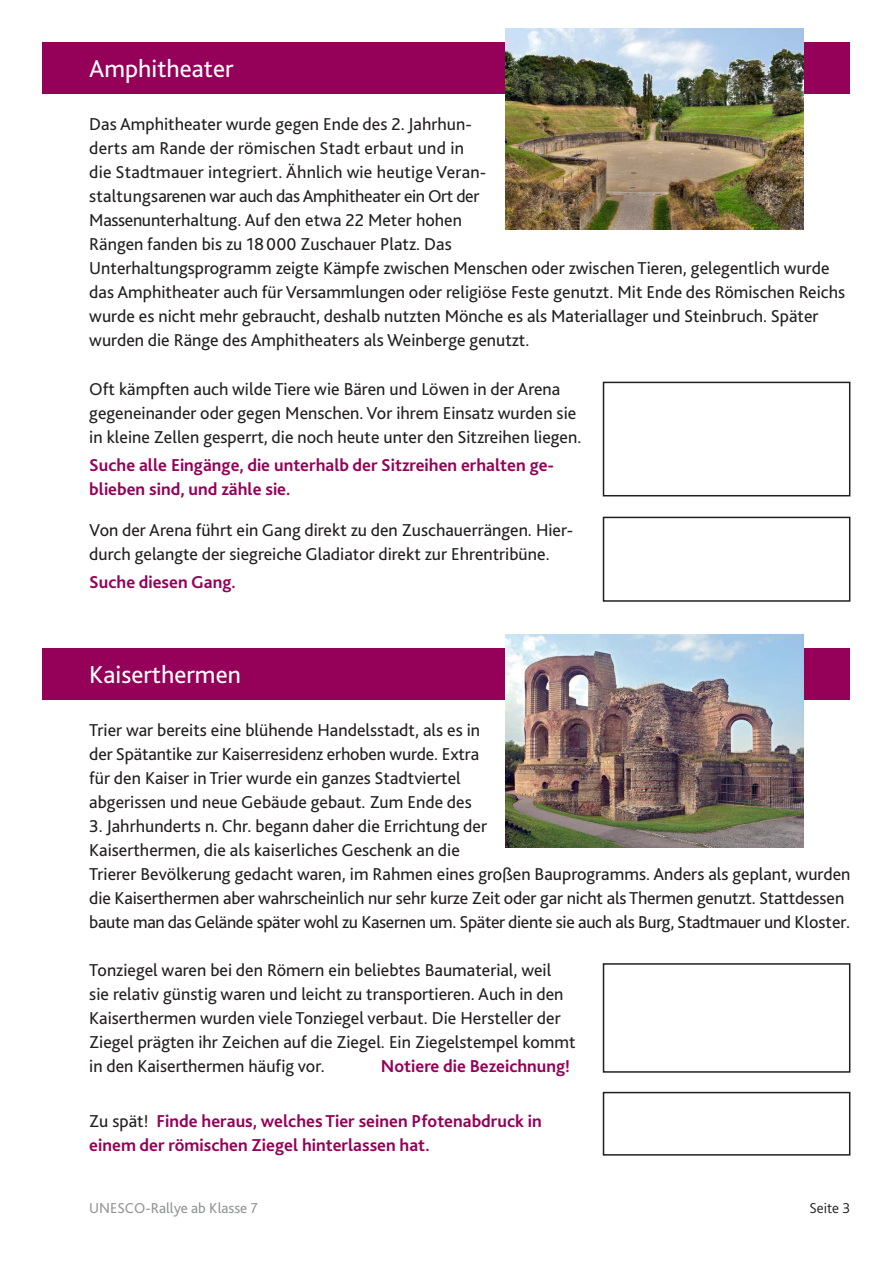
<style>
.page{position:relative;width:893px;height:1263px;background:#fff}
.page>*{position:absolute;margin:0;border:0;box-sizing:border-box;transform-origin:0 0}
.t1{font:25.5px "Bliss 2";color:#fff}
.t2{font:18px/24px "Bliss 2";color:#231f20}
.t3{font:700 18px/24px "Bliss 2";color:#950058}
.t4{font:15px "Bliss 2";color:#939598}
.t5{font:300 15px "Bliss 2";color:#231f20}
.s1{font-weight:400;color:#231f20}
</style>
<div class="page">
<div style="left:43px;top:43px;width:807px;height:51px;background:#950058"></div>
<img style="left:505px;top:29px;width:299px;height:201px">
<div style="left:603px;top:382px;width:247px;height:114px;border:2px solid #231f20"></div>
<div style="left:43px;top:648px;width:807px;height:51px;background:#950058"></div>
<img style="left:505px;top:635px;width:299px;height:212px">
<div style="left:603px;top:963px;width:247px;height:110px;border:2px solid #231f20"></div>
<div style="left:603px;top:1092px;width:247px;height:63px;border:2px solid #231f20"></div>
<div style="left:603px;top:517px;width:247px;height:85px;border:2px solid #231f20"></div>
<p class="t1" style="left:89px;top:53px;width:146px">Amphitheater</p>
<p class="t2" style="left:89px;top:112px;width:757px">Das Amphitheater wurde gegen Ende des 2. Jahrhun-<br>derts am Rande der römischen Stadt erbaut und in<br>die Stadtmauer integriert. Ähnlich wie heutige Veran-<br>staltungsarenen war auch das Amphitheater ein Ort der<br>Massenunterhaltung. Auf den etwa 22 Meter hohen<br>Rängen fanden bis zu 18000 Zuschauer Platz. Das<br>Unterhaltungsprogramm zeigte Kämpfe zwischen Menschen oder zwischen Tieren, gelegentlich wurde das Amphitheater auch für Versammlungen oder religiöse Feste genutzt. Mit Ende des Römischen Reichs wurde es nicht mehr gebraucht, deshalb nutzten Mönche es als Materiallager und Steinbruch. Später wurden die Ränge des Amphitheaters als Weinberge genutzt.</p>
<p class="t2" style="left:89px;top:376px;width:494px">Oft kämpften auch wilde Tiere wie Bären und Löwen in der Arena gegeneinander oder gegen Menschen. Vor ihrem Einsatz wurden sie in kleine Zellen gesperrt, die noch heute unter den Sitzreihen liegen.</p>
<p class="t3" style="left:89px;top:452px;width:466px">Suche alle Eingänge, die unterhalb der Sitzreihen erhalten ge&shy;blieben sind, und zähle sie.</p>
<p class="t2" style="left:89px;top:518px;width:485px">Von der Arena führt ein Gang direkt zu den Zuschauerrängen. Hier&shy;durch gelangte der siegreiche Gladiator direkt zur Ehrentribüne.</p>
<p class="t3" style="left:89px;top:570px;width:148px">Suche diesen Gang.</p>
<p class="t1" style="left:89px;top:659px;width:153px">Kaiserthermen</p>
<p class="t2" style="left:89px;top:718px;width:392px">Trier war bereits eine blühende Handelsstadt, als es in der Spätantike zur Kaiserresidenz erhoben wurde. Extra für den Kaiser in Trier wurde ein ganzes Stadtviertel abgerissen und neue Gebäude gebaut. Zum Ende des</p>
<p class="t2" style="left:89px;top:814px;width:763px">3. Jahrhunderts n. Chr. begann daher die Errichtung der<br>Kaiserthermen, die als kaiserliches Geschenk an die<br>Trierer Bevölkerung gedacht waren, im Rahmen eines großen Bauprogramms. Anders als geplant, wurden die Kaiserthermen aber wahrscheinlich nur sehr kurze Zeit oder gar nicht als Thermen genutzt. Stattdessen baute man das Gelände später wohl zu Kasernen um. Später diente sie auch als Burg, Stadtmauer und Kloster.</p>
<p class="t2" style="left:89px;top:958px;width:488px">Tonziegel waren bei den Römern ein beliebtes Baumaterial, weil sie relativ günstig waren und leicht zu transportieren. Auch in den Kaiserthermen wurden viele Tonziegel verbaut. Die Hersteller der Ziegel prägten ihr Zeichen auf die Ziegel. Ein Ziegelstempel kommt in den Kaiserthermen häufig vor.</p>
<p class="t3" style="left:381px;top:1054px;width:191px">Notiere die Bezeichnung!</p>
<p class="t3" style="left:89px;top:1109px;width:454px"><span class="s1">Zu spät!</span> Finde heraus, welches Tier seinen Pfotenabdruck in einem der römischen Ziegel hinterlassen hat.</p>
<p class="t4" style="left:89px;top:1198px;width:170px">UNESCO-Rallye ab Klasse 7</p>
<p class="t5" style="left:809px;top:1198px;width:43px">Seite 3</p>
</div>
